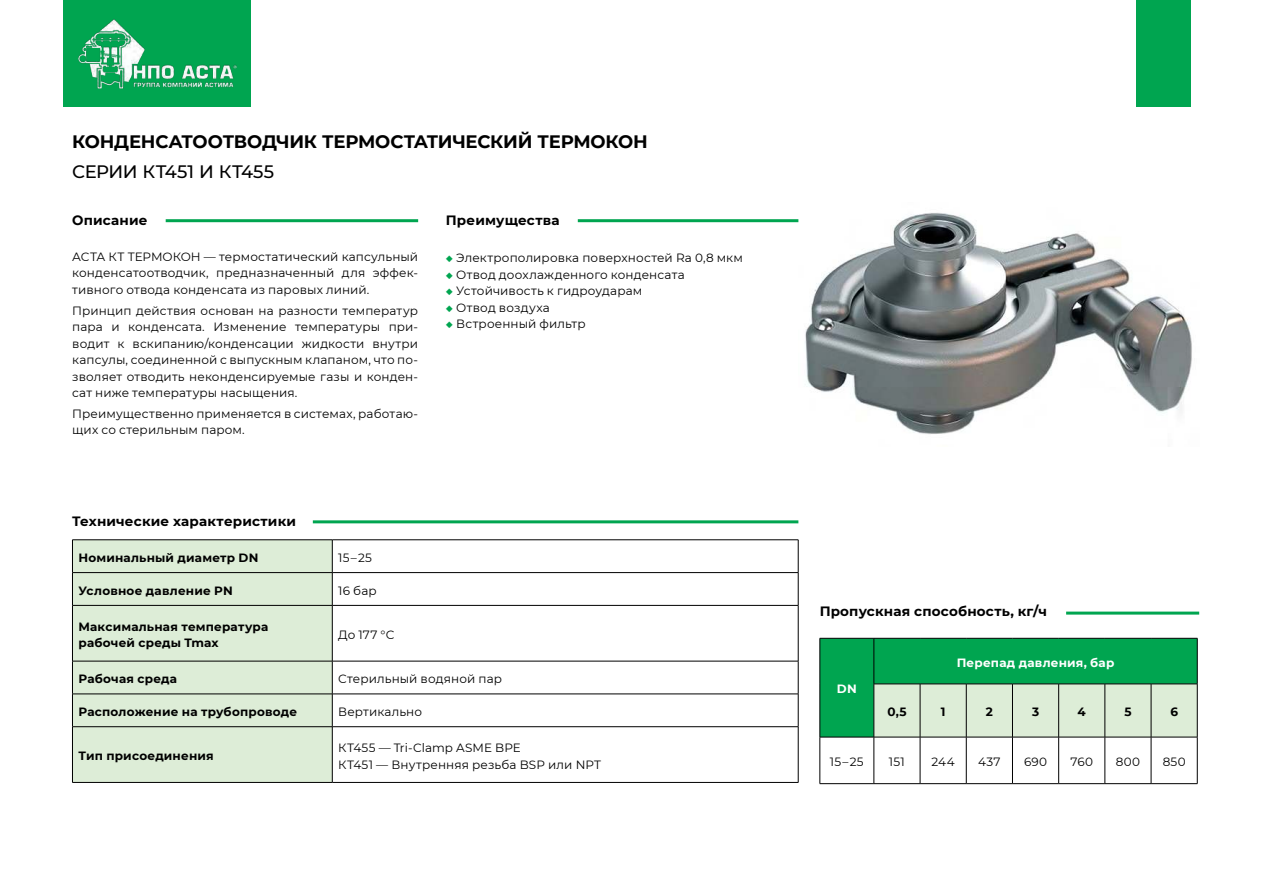
<style>
.page{position:relative;width:1263px;height:893px;background:#fff}
.page>*{position:absolute;margin:0;border:0;box-sizing:border-box;transform-origin:0 0}
.t1{font:700 18px "Montserrat";letter-spacing:-.015em;color:#000}
.t2{font:500 18px "Montserrat";letter-spacing:-.005em;color:#000}
.t3{font:700 13.5px "Montserrat";letter-spacing:.015em;color:#000}
.t4{font:12px/16.5px "Montserrat";letter-spacing:.01em;color:#000;text-align:justify}
.t5{font:700 12px/16.5px "Montserrat";letter-spacing:.015em;color:#000}
.t6{font:700 12px "Montserrat";letter-spacing:.015em;color:#fff}
.s1{color:#00a550}
</style>
<div class="page">
<div style="left:64px;top:0;width:187px;height:106px;background:#00a550"></div>
<div style="left:1136px;top:0;width:55px;height:106px;background:#00a550"></div>
<img style="left:78px;top:19px;width:159px;height:70px">
<img style="left:798px;top:212px;width:394px;height:222px">
<hr style="left:166px;top:219px;width:252px;height:3px;background:#00a550">
<hr style="left:578px;top:219px;width:220px;height:3px;background:#00a550">
<hr style="left:313px;top:520px;width:485px;height:3px;background:#00a550">
<div style="left:73px;top:540px;width:259px;height:242px;background:#ddedd7"></div>
<hr style="left:332px;top:539px;width:466px;height:1px;background:#000">
<hr style="left:798px;top:540px;width:1px;height:32px;background:#000">
<hr style="left:332px;top:572px;width:466px;height:1px;background:#000">
<hr style="left:798px;top:573px;width:1px;height:32px;background:#000">
<hr style="left:332px;top:605px;width:466px;height:1px;background:#000">
<hr style="left:798px;top:606px;width:1px;height:55px;background:#000">
<hr style="left:332px;top:661px;width:466px;height:1px;background:#000">
<hr style="left:798px;top:661px;width:1px;height:33px;background:#000">
<hr style="left:332px;top:694px;width:466px;height:1px;background:#000">
<hr style="left:798px;top:694px;width:1px;height:32px;background:#000">
<hr style="left:332px;top:726px;width:466px;height:1px;background:#000">
<hr style="left:798px;top:727px;width:1px;height:55px;background:#000">
<hr style="left:332px;top:782px;width:466px;height:1px;background:#000">
<hr style="left:72px;top:539px;width:260px;height:1px;background:#000">
<hr style="left:72px;top:540px;width:1px;height:32px;background:#000">
<hr style="left:332px;top:540px;width:1px;height:32px;background:#000">
<hr style="left:72px;top:572px;width:260px;height:1px;background:#000">
<hr style="left:72px;top:573px;width:1px;height:32px;background:#000">
<hr style="left:332px;top:573px;width:1px;height:32px;background:#000">
<hr style="left:72px;top:605px;width:260px;height:1px;background:#000">
<hr style="left:72px;top:606px;width:1px;height:55px;background:#000">
<hr style="left:332px;top:606px;width:1px;height:55px;background:#000">
<hr style="left:72px;top:661px;width:260px;height:1px;background:#000">
<hr style="left:72px;top:661px;width:1px;height:33px;background:#000">
<hr style="left:332px;top:661px;width:1px;height:33px;background:#000">
<hr style="left:72px;top:694px;width:260px;height:1px;background:#000">
<hr style="left:72px;top:694px;width:1px;height:32px;background:#000">
<hr style="left:332px;top:694px;width:1px;height:32px;background:#000">
<hr style="left:72px;top:726px;width:260px;height:1px;background:#000">
<hr style="left:72px;top:727px;width:1px;height:55px;background:#000">
<hr style="left:332px;top:727px;width:1px;height:55px;background:#000">
<hr style="left:72px;top:782px;width:260px;height:1px;background:#000">
<hr style="left:1066px;top:612px;width:133px;height:3px;background:#00a550">
<svg style="left:820px;top:639px;width:377px;height:98px;background:#63c28b"></svg>
<hr style="left:874px;top:638px;width:46px;height:1px;background:#000">
<hr style="left:920px;top:638px;width:46px;height:1px;background:#000">
<hr style="left:966px;top:638px;width:46px;height:1px;background:#000">
<hr style="left:1012px;top:638px;width:47px;height:1px;background:#000">
<hr style="left:1059px;top:638px;width:46px;height:1px;background:#000">
<hr style="left:1105px;top:638px;width:46px;height:1px;background:#000">
<hr style="left:1151px;top:638px;width:46px;height:1px;background:#000">
<hr style="left:1197px;top:638px;width:1px;height:46px;background:#000">
<hr style="left:874px;top:684px;width:46px;height:1px;background:#000">
<hr style="left:920px;top:684px;width:46px;height:1px;background:#000">
<hr style="left:920px;top:684px;width:1px;height:53px;background:#000">
<hr style="left:966px;top:684px;width:46px;height:1px;background:#000">
<hr style="left:966px;top:684px;width:1px;height:53px;background:#000">
<hr style="left:1012px;top:684px;width:47px;height:1px;background:#000">
<hr style="left:1012px;top:684px;width:1px;height:53px;background:#000">
<hr style="left:1059px;top:684px;width:46px;height:1px;background:#000">
<hr style="left:1058px;top:684px;width:1px;height:53px;background:#000">
<hr style="left:1105px;top:684px;width:46px;height:1px;background:#000">
<hr style="left:1104px;top:684px;width:1px;height:53px;background:#000">
<hr style="left:1151px;top:684px;width:46px;height:1px;background:#000">
<hr style="left:1151px;top:684px;width:1px;height:53px;background:#000">
<hr style="left:1197px;top:684px;width:1px;height:53px;background:#000">
<hr style="left:819px;top:737px;width:1px;height:46px;background:#000">
<hr style="left:874px;top:737px;width:46px;height:1px;background:#000">
<hr style="left:874px;top:737px;width:1px;height:46px;background:#000">
<hr style="left:920px;top:737px;width:46px;height:1px;background:#000">
<hr style="left:920px;top:737px;width:1px;height:46px;background:#000">
<hr style="left:966px;top:737px;width:46px;height:1px;background:#000">
<hr style="left:966px;top:737px;width:1px;height:46px;background:#000">
<hr style="left:1012px;top:737px;width:47px;height:1px;background:#000">
<hr style="left:1012px;top:737px;width:1px;height:46px;background:#000">
<hr style="left:1059px;top:737px;width:46px;height:1px;background:#000">
<hr style="left:1058px;top:737px;width:1px;height:46px;background:#000">
<hr style="left:1105px;top:737px;width:46px;height:1px;background:#000">
<hr style="left:1104px;top:737px;width:1px;height:46px;background:#000">
<hr style="left:1151px;top:737px;width:46px;height:1px;background:#000">
<hr style="left:1151px;top:737px;width:1px;height:46px;background:#000">
<hr style="left:1197px;top:737px;width:1px;height:46px;background:#000">
<hr style="left:820px;top:783px;width:54px;height:1px;background:#000">
<hr style="left:874px;top:783px;width:46px;height:1px;background:#000">
<hr style="left:920px;top:783px;width:46px;height:1px;background:#000">
<hr style="left:966px;top:783px;width:46px;height:1px;background:#000">
<hr style="left:1012px;top:783px;width:47px;height:1px;background:#000">
<hr style="left:1059px;top:783px;width:46px;height:1px;background:#000">
<hr style="left:1105px;top:783px;width:46px;height:1px;background:#000">
<hr style="left:1151px;top:783px;width:46px;height:1px;background:#000">
<hr style="left:819px;top:638px;width:1px;height:46px;background:#000">
<hr style="left:819px;top:684px;width:1px;height:53px;background:#000">
<hr style="left:820px;top:638px;width:54px;height:1px;background:#000">
<hr style="left:874px;top:638px;width:1px;height:46px;background:#000">
<hr style="left:874px;top:684px;width:1px;height:53px;background:#000">
<hr style="left:820px;top:737px;width:54px;height:1px;background:#000">
<h1 class="t1" style="left:72px;top:129px;width:577px">КОНДЕНСАТООТВОДЧИК ТЕРМОСТАТИЧЕСКИЙ ТЕРМОКОН</h1>
<h1 class="t2" style="left:72px;top:160px;width:203px">СЕРИИ КТ451 И КТ455</h1>
<p class="t3" style="left:72px;top:210px;width:77px">Описание</p>
<p class="t4" style="left:72px;top:248px;width:347px">АСТА КТ ТЕРМОКОН — термостатический капсульный конденсатоотводчик, предназначенный для эффек&shy;тивного отвода конденсата из паровых линий.</p>
<p class="t4" style="left:72px;top:302px;width:347px">Принцип действия основан на разности температур пара и конденсата. Изменение температуры при&shy;водит к вскипанию/конденсации жидкости внутри капсулы, соединенной с выпускным клапаном, что по&shy;зволяет отводить неконденсируемые газы и конден&shy;сат ниже температуры насыщения.</p>
<p class="t4" style="left:72px;top:405px;width:347px">Преимущественно применяется в системах, работаю&shy;щих со стерильным паром.</p>
<p class="t3" style="left:446px;top:210px;width:115px">Преимущества</p>
<p class="t4" style="left:446px;top:249px;width:298px"><span class="s1">◆</span> Электрополировка поверхностей Ra 0,8 мкм</p>
<p class="t4" style="left:446px;top:266px;width:240px"><span class="s1">◆</span> Отвод доохлажденного конденсата</p>
<p class="t4" style="left:446px;top:282px;width:198px"><span class="s1">◆</span> Устойчивость к гидроударам</p>
<p class="t4" style="left:446px;top:299px;width:105px"><span class="s1">◆</span> Отвод воздуха</p>
<p class="t4" style="left:446px;top:315px;width:141px"><span class="s1">◆</span> Встроенный фильтр</p>
<p class="t3" style="left:72px;top:512px;width:225px">Технические характеристики</p>
<p class="t5" style="left:78px;top:549px;width:181px">Номинальный диаметр DN</p>
<p class="t4" style="left:338px;top:549px;width:35px">15 – 25</p>
<p class="t5" style="left:78px;top:582px;width:156px">Условное давление PN</p>
<p class="t4" style="left:338px;top:582px;width:40px">16 бар</p>
<p class="t5" style="left:78px;top:618px;width:191px">Максимальная температура рабочей среды Tmax</p>
<p class="t4" style="left:338px;top:626px;width:58px">До 177 °С</p>
<p class="t5" style="left:78px;top:670px;width:100px">Рабочая среда</p>
<p class="t4" style="left:338px;top:670px;width:165px">Стерильный водяной пар</p>
<p class="t5" style="left:78px;top:703px;width:220px">Расположение на трубопроводе</p>
<p class="t4" style="left:338px;top:703px;width:85px">Вертикально</p>
<p class="t5" style="left:78px;top:747px;width:137px">Тип присоединения</p>
<p class="t4" style="left:338px;top:739px;width:264px">КТ455 — Tri-Clamp ASME BPE<br>КТ451 — Внутренняя резьба BSP или NPT</p>
<p class="t3" style="left:820px;top:602px;width:229px">Пропускная способность, кг/ч</p>
<p class="t6" style="left:837px;top:681px;width:21px">DN</p>
<p class="t6" style="left:957px;top:654px;width:159px">Перепад давления, бар</p>
<p class="t5" style="left:887px;top:703px;width:21px">0,5</p>
<p class="t5" style="left:941px;top:704px;width:6px">1</p>
<p class="t5" style="left:986px;top:704px;width:9px">2</p>
<p class="t5" style="left:1032px;top:704px;width:9px">3</p>
<p class="t5" style="left:1078px;top:704px;width:10px">4</p>
<p class="t5" style="left:1124px;top:704px;width:9px">5</p>
<p class="t5" style="left:1170px;top:703px;width:9px">6</p>
<p class="t4" style="left:830px;top:753px;width:35px">15 – 25</p>
<p class="t4" style="left:889px;top:754px;width:17px">151</p>
<p class="t4" style="left:932px;top:754px;width:24px">244</p>
<p class="t4" style="left:978px;top:754px;width:24px">437</p>
<p class="t4" style="left:1024px;top:754px;width:25px">690</p>
<p class="t4" style="left:1070px;top:754px;width:24px">760</p>
<p class="t4" style="left:1116px;top:754px;width:26px">800</p>
<p class="t4" style="left:1163px;top:754px;width:24px">850</p>
</div>
